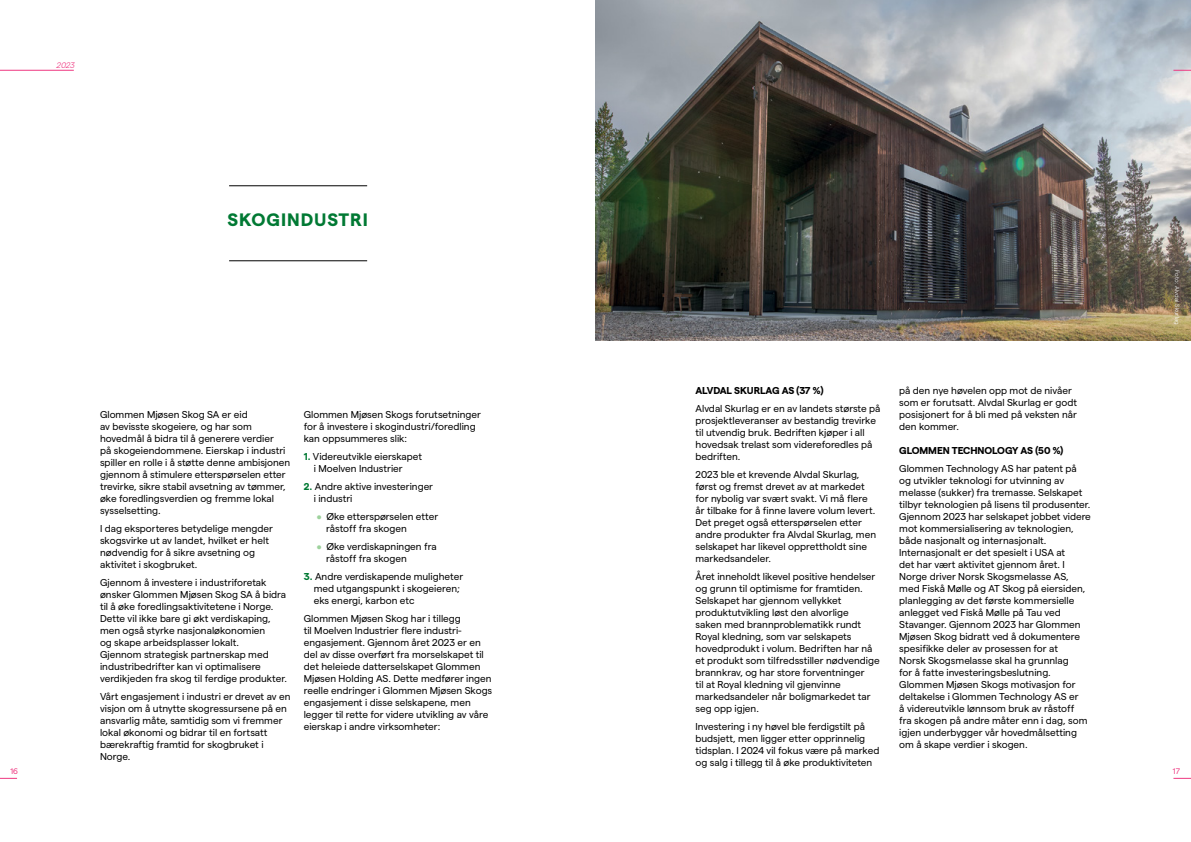
<style>
.page{position:relative;width:1191px;height:842px;background:#fff}
.page>*{position:absolute;margin:0;border:0;box-sizing:border-box;transform-origin:0 0}
.t1{font:700 18px "Matter";letter-spacing:.05em;color:#007933}
.t2{font:10px/12px "Matter";color:#000}
.t3{font:700 10px "Matter";letter-spacing:-.015em;color:#000}
.t4{font:italic 300 8px "Matter";color:#ee3780}
.t5{font:8px "Matter";color:#ee3780}
.t6{font:300 6px "Matter";letter-spacing:.02em;color:#fff}
.s1{font-weight:700;color:#007933}
.s2{color:#9dd29c}
</style>
<div class="page">
<hr style="left:229px;top:186px;width:138px;height:1px;background:#000">
<hr style="left:229px;top:261px;width:138px;height:1px;background:#000">
<img style="left:595px;top:0;width:596px;height:341px">
<svg style="left:0;top:778px;width:17px;height:1px"></svg>
<svg style="left:1173px;top:70px;width:18px;height:1px"></svg>
<svg style="left:1173px;top:778px;width:18px;height:1px"></svg>
<hr style="left:0;top:70px;width:74px;height:1px;background:#ee3780">
<p class="t4" style="left:56px;top:59px;width:22px">2023</p>
<h1 class="t1" style="left:228px;top:206px;width:142px">SKOGINDUSTRI</h1>
<p class="t6" style="left:1181px;top:270px;width:56px;rotate:90deg">Foto: Alvdal Skurlag</p>
<p class="t3" style="left:695px;top:383px;width:129px">ALVDAL SKURLAG AS (37 %)</p>
<p class="t2" style="left:695px;top:402px;width:186px">Alvdal Skurlag er en av landets største på prosjektleveranser av bestandig trevirke til utvendig bruk. Bedriften kjøper i all hovedsak trelast som videreforedles på bedriften.</p>
<p class="t2" style="left:695px;top:468px;width:182px">2023 ble et krevende Alvdal Skurlag, først og fremst drevet av at markedet for nybolig var svært svakt. Vi må flere år tilbake for å finne lavere volum levert.<br>Det preget også etterspørselen etter andre produkter fra Alvdal Skurlag, men selskapet har likevel opprettholdt sine markedsandeler.</p>
<p class="t2" style="left:695px;top:570px;width:186px">Året inneholdt likevel positive hendelser og grunn til optimisme for framtiden.<br>Selskapet har gjennom vellykket produktutvikling løst den alvorlige<br>saken med brannproblematikk rundt Royal kledning, som var selskapets hovedprodukt i volum. Bedriften har nå et produkt som tilfredsstiller nødvendige brannkrav, og har store forventninger<br>til at Royal kledning vil gjenvinne markedsandeler når boligmarkedet tar seg opp igjen.</p>
<p class="t2" style="left:695px;top:720px;width:185px">Investering i ny høvel ble ferdigstilt på budsjett, men ligger etter opprinnelig tidsplan. I 2024 vil fokus være på marked og salg i tillegg til å øke produktiviteten</p>
<p class="t2" style="left:899px;top:384px;width:179px">på den nye høvelen opp mot de nivåer som er forutsatt. Alvdal Skurlag er godt posisjonert for å bli med på veksten når den kommer.</p>
<p class="t3" style="left:899px;top:443px;width:166px">GLOMMEN TECHNOLOGY AS (50 %)</p>
<p class="t2" style="left:899px;top:462px;width:193px">Glommen Technology AS har patent på og utvikler teknologi for utvinning av melasse (sukker) fra tremasse. Selskapet tilbyr teknologien på lisens til produsenter.<br>Gjennom 2023 har selskapet jobbet videre mot kommersialisering av teknologien, både nasjonalt og internasjonalt.<br>Internasjonalt er det spesielt i USA at<br>det har vært aktivitet gjennom året. I Norge driver Norsk Skogsmelasse AS, med Fiskå Mølle og AT Skog på eiersiden, planlegging av det første kommersielle anlegget ved Fiskå Mølle på Tau ved Stavanger. Gjennom 2023 har Glommen Mjøsen Skog bidratt ved å dokumentere spesifikke deler av prosessen for at<br>Norsk Skogsmelasse skal ha grunnlag<br>for å fatte investeringsbeslutning.<br>Glommen Mjøsen Skogs motivasjon for deltakelse i Glommen Technology AS er<br>å videreutvikle lønnsom bruk av råstoff<br>fra skogen på andre måter enn i dag, som igjen underbygger vår hovedmålsetting om å skape verdier i skogen.</p>
<p class="t2" style="left:304px;top:408px;width:179px">Glommen Mjøsen Skogs forutsetninger for å investere i skogindustri/foredling kan oppsummeres slik:</p>
<p class="t2" style="left:314px;top:450px;width:110px;text-indent:-10px"><span class="s1">1.</span> Videreutvikle eierskapet i Moelven Industrier</p>
<p class="t2" style="left:314px;top:480px;width:121px;text-indent:-10px"><span class="s1">2.</span> Andre aktive investeringer i industri</p>
<p class="t2" style="left:326px;top:510px;width:114px;text-indent:-9px"><span class="s2">•</span> Øke etterspørselen etter råstoff fra skogen</p>
<p class="t2" style="left:326px;top:540px;width:112px;text-indent:-9px"><span class="s2">•</span> Øke verdiskapningen fra råstoff fra skogen</p>
<p class="t2" style="left:314px;top:570px;width:151px;text-indent:-10px"><span class="s1">3.</span> Andre verdiskapende muligheter med utgangspunkt i skogeieren; eks energi, karbon etc</p>
<p class="t2" style="left:304px;top:612px;width:190px">Glommen Mjøsen Skog har i tillegg<br>til Moelven Industrier flere industri&shy;engasjement. Gjennom året 2023 er en del av disse overført fra morselskapet til det heleiede datterselskapet Glommen Mjøsen Holding AS. Dette medfører ingen reelle endringer i Glommen Mjøsen Skogs engasjement i disse selskapene, men legger til rette for videre utvikling av våre eierskap i andre virksomheter:</p>
<p class="t2" style="left:100px;top:408px;width:192px">Glommen Mjøsen Skog SA er eid<br>av bevisste skogeiere, og har som hovedmål å bidra til å generere verdier<br>på skogeiendommene. Eierskap i industri spiller en rolle i å støtte denne ambisjonen gjennom å stimulere etterspørselen etter trevirke, sikre stabil avsetning av tømmer, øke foredlingsverdien og fremme lokal sysselsetting.</p>
<p class="t2" style="left:100px;top:522px;width:174px">I dag eksporteres betydelige mengder skogsvirke ut av landet, hvilket er helt nødvendig for å sikre avsetning og aktivitet i skogbruket.</p>
<p class="t2" style="left:100px;top:576px;width:188px">Gjennom å investere i industriforetak ønsker Glommen Mjøsen Skog SA å bidra til å øke foredlingsaktivitetene i Norge.<br>Dette vil ikke bare gi økt verdiskaping, men også styrke nasjonaløkonomien<br>og skape arbeidsplasser lokalt.<br>Gjennom strategisk partnerskap med industribedrifter kan vi optimalisere verdikjeden fra skog til ferdige produkter.</p>
<p class="t2" style="left:100px;top:690px;width:192px">Vårt engasjement i industri er drevet av en visjon om å utnytte skogressursene på en ansvarlig måte, samtidig som vi fremmer lokal økonomi og bidrar til en fortsatt bærekraftig framtid for skogbruket i Norge.</p>
<p class="t5" style="left:10px;top:765px;width:9px">16</p>
<p class="t5" style="left:1173px;top:765px;width:9px">17</p>
</div>
